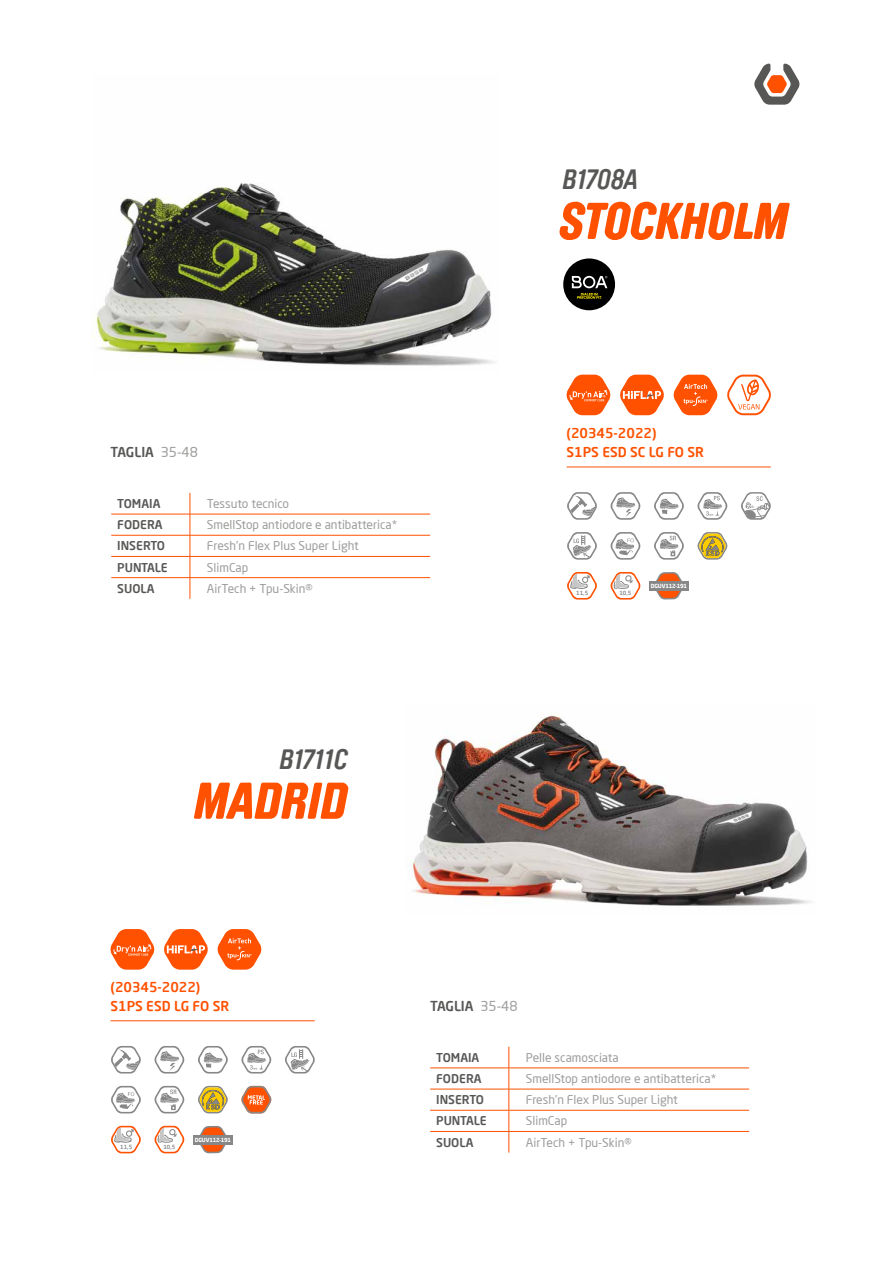
<style>
.page{position:relative;width:893px;height:1263px;background:#fff}
.page>*{position:absolute;margin:0;border:0;box-sizing:border-box;transform-origin:0 0}
.t1{font:italic 900 51px "Brauer Neue";color:#ff5100}
.t2{font:italic 700 27.6px "Brauer Neue";letter-spacing:-.025em;color:#575756}
.t3{font:500 13.5px "Neo Sans Pro";color:#ff5100}
.t4{font:500 13.5px "Neo Sans Pro";color:#575756}
.t5{font:12px "Neo Sans Pro";color:#9d9d9c}
.t6{font:500 12px "Neo Sans Pro";color:#575756}
.t7{font:500 12px "Neo Sans Pro";letter-spacing:-.02em;color:#575756}
.t8{font:500 5.7px "Neo Sans Pro";color:#878787}
.t9{font:700 5.55px "Neo Sans Pro";letter-spacing:-.035em;color:#fff}
.s1{font-weight:400;color:#9d9d9c}
</style>
<div class="page">
<svg style="left:754px;top:63px;width:45px;height:42px"></svg>
<img style="left:91px;top:183px;width:405px;height:183px">
<hr style="left:111px;top:514px;width:79px;height:1px;background:#ff5100">
<hr style="left:190px;top:514px;width:240px;height:1px;background:#ff5100">
<hr style="left:111px;top:535px;width:79px;height:1px;background:#ff5100">
<hr style="left:190px;top:535px;width:240px;height:1px;background:#ff5100">
<hr style="left:111px;top:556px;width:79px;height:1px;background:#ff5100">
<hr style="left:190px;top:556px;width:240px;height:1px;background:#ff5100">
<hr style="left:111px;top:577px;width:79px;height:1px;background:#ff5100">
<hr style="left:190px;top:577px;width:240px;height:1px;background:#ff5100">
<svg style="left:190px;top:493px;width:1px;height:106px"></svg>
<hr style="left:567px;top:467px;width:204px;height:1px;background:#ff5100">
<svg style="left:567px;top:492px;width:30px;height:28px"></svg>
<svg style="left:610px;top:492px;width:31px;height:28px"></svg>
<svg style="left:654px;top:492px;width:30px;height:28px"></svg>
<svg style="left:697px;top:492px;width:31px;height:28px"></svg>
<svg style="left:741px;top:492px;width:30px;height:28px"></svg>
<svg style="left:567px;top:532px;width:30px;height:28px"></svg>
<svg style="left:610px;top:532px;width:31px;height:28px"></svg>
<svg style="left:654px;top:532px;width:30px;height:28px"></svg>
<svg style="left:697px;top:532px;width:30px;height:28px"></svg>
<svg style="left:567px;top:572px;width:30px;height:27px"></svg>
<svg style="left:610px;top:572px;width:31px;height:27px"></svg>
<svg style="left:656px;top:572px;width:26px;height:27px"></svg>
<div style="left:649px;top:581px;width:40px;height:10px;background:#878787"></div>
<svg style="left:620px;top:375px;width:44px;height:40px"></svg>
<svg style="left:566px;top:375px;width:45px;height:40px"></svg>
<svg style="left:727px;top:375px;width:44px;height:40px"></svg>
<svg style="left:673px;top:375px;width:45px;height:40px"></svg>
<hr style="left:430px;top:1068px;width:79px;height:1px;background:#ff5100">
<hr style="left:509px;top:1068px;width:240px;height:1px;background:#ff5100">
<hr style="left:430px;top:1089px;width:79px;height:1px;background:#ff5100">
<hr style="left:509px;top:1089px;width:240px;height:1px;background:#ff5100">
<hr style="left:430px;top:1110px;width:79px;height:1px;background:#ff5100">
<hr style="left:509px;top:1110px;width:240px;height:1px;background:#ff5100">
<hr style="left:430px;top:1131px;width:79px;height:1px;background:#ff5100">
<hr style="left:509px;top:1131px;width:240px;height:1px;background:#ff5100">
<svg style="left:509px;top:1047px;width:1px;height:105px"></svg>
<hr style="left:111px;top:1020px;width:204px;height:1px;background:#ff5100">
<svg style="left:164px;top:929px;width:44px;height:41px"></svg>
<svg style="left:110px;top:929px;width:45px;height:41px"></svg>
<svg style="left:217px;top:929px;width:45px;height:41px"></svg>
<svg style="left:111px;top:1046px;width:30px;height:27px"></svg>
<svg style="left:154px;top:1046px;width:31px;height:27px"></svg>
<svg style="left:198px;top:1046px;width:30px;height:27px"></svg>
<svg style="left:241px;top:1046px;width:30px;height:27px"></svg>
<svg style="left:285px;top:1046px;width:30px;height:27px"></svg>
<svg style="left:111px;top:1086px;width:30px;height:27px"></svg>
<svg style="left:154px;top:1086px;width:31px;height:27px"></svg>
<svg style="left:198px;top:1086px;width:30px;height:27px"></svg>
<svg style="left:241px;top:1086px;width:30px;height:27px"></svg>
<svg style="left:111px;top:1126px;width:30px;height:27px"></svg>
<svg style="left:154px;top:1126px;width:31px;height:27px"></svg>
<svg style="left:198px;top:1126px;width:30px;height:27px"></svg>
<div style="left:193px;top:1135px;width:40px;height:9px;background:#878787"></div>
<img style="left:407px;top:712px;width:404px;height:194px">
<div style="left:563px;top:258px;width:52px;height:52px;background:#000;border-radius:50%"></div>
<svg style="left:572px;top:276px;width:35px;height:23px"></svg>
<h2 class="t2" style="left:563px;top:164px;width:77px">B1708A</h2>
<h1 class="t1" style="left:560px;top:191px;width:230px">STOCKHOLM</h1>
<p class="t4" style="left:111px;top:444px;width:89px">TAGLIA <span class="s1">35-48</span></p>
<p class="t6" style="left:117px;top:496px;width:45px">TOMAIA</p>
<p class="t5" style="left:207px;top:496px;width:84px">Tessuto tecnico</p>
<p class="t6" style="left:117px;top:517px;width:47px">FODERA</p>
<p class="t5" style="left:207px;top:517px;width:192px">SmellStop antiodore e antibatterica*</p>
<p class="t6" style="left:117px;top:538px;width:49px">INSERTO</p>
<p class="t5" style="left:207px;top:539px;width:153px">Fresh’n Flex Plus Super Light</p>
<p class="t7" style="left:117px;top:560px;width:52px">PUNTALE</p>
<p class="t5" style="left:207px;top:560px;width:43px">SlimCap</p>
<p class="t6" style="left:117px;top:581px;width:39px">SUOLA</p>
<p class="t5" style="left:207px;top:581px;width:107px">AirTech + Tpu-Skin®</p>
<h2 class="t2" style="left:280px;top:744px;width:69px">B1711C</h2>
<h1 class="t1" style="left:195px;top:771px;width:155px">MADRID</h1>
<p class="t3" style="left:567px;top:424px;width:91px">(20345-2022)</p>
<p class="t3" style="left:567px;top:444px;width:139px">S1PS ESD SC LG FO SR</p>
<p class="t8" style="left:576px;top:589px;width:14px">11,5</p>
<p class="t8" style="left:619px;top:589px;width:14px">10,5</p>
<p class="t9" style="left:651px;top:582px;width:38px">DGUV112-191</p>
<p class="t3" style="left:111px;top:978px;width:91px">(20345-2022)</p>
<p class="t3" style="left:111px;top:998px;width:120px">S1PS ESD LG FO SR</p>
<p class="t8" style="left:120px;top:1143px;width:14px">11,5</p>
<p class="t8" style="left:163px;top:1143px;width:14px">10,5</p>
<p class="t9" style="left:195px;top:1136px;width:38px">DGUV112-191</p>
<p class="t4" style="left:430px;top:998px;width:89px">TAGLIA <span class="s1">35-48</span></p>
<p class="t6" style="left:436px;top:1050px;width:45px">TOMAIA</p>
<p class="t5" style="left:526px;top:1050px;width:94px">Pelle scamosciata</p>
<p class="t6" style="left:436px;top:1071px;width:47px">FODERA</p>
<p class="t5" style="left:526px;top:1071px;width:192px">SmellStop antiodore e antibatterica*</p>
<p class="t6" style="left:436px;top:1092px;width:49px">INSERTO</p>
<p class="t5" style="left:526px;top:1092px;width:153px">Fresh’n Flex Plus Super Light</p>
<p class="t7" style="left:436px;top:1113px;width:52px">PUNTALE</p>
<p class="t5" style="left:526px;top:1114px;width:43px">SlimCap</p>
<p class="t6" style="left:436px;top:1134px;width:39px">SUOLA</p>
<p class="t5" style="left:526px;top:1135px;width:107px">AirTech + Tpu-Skin®</p>
</div>
